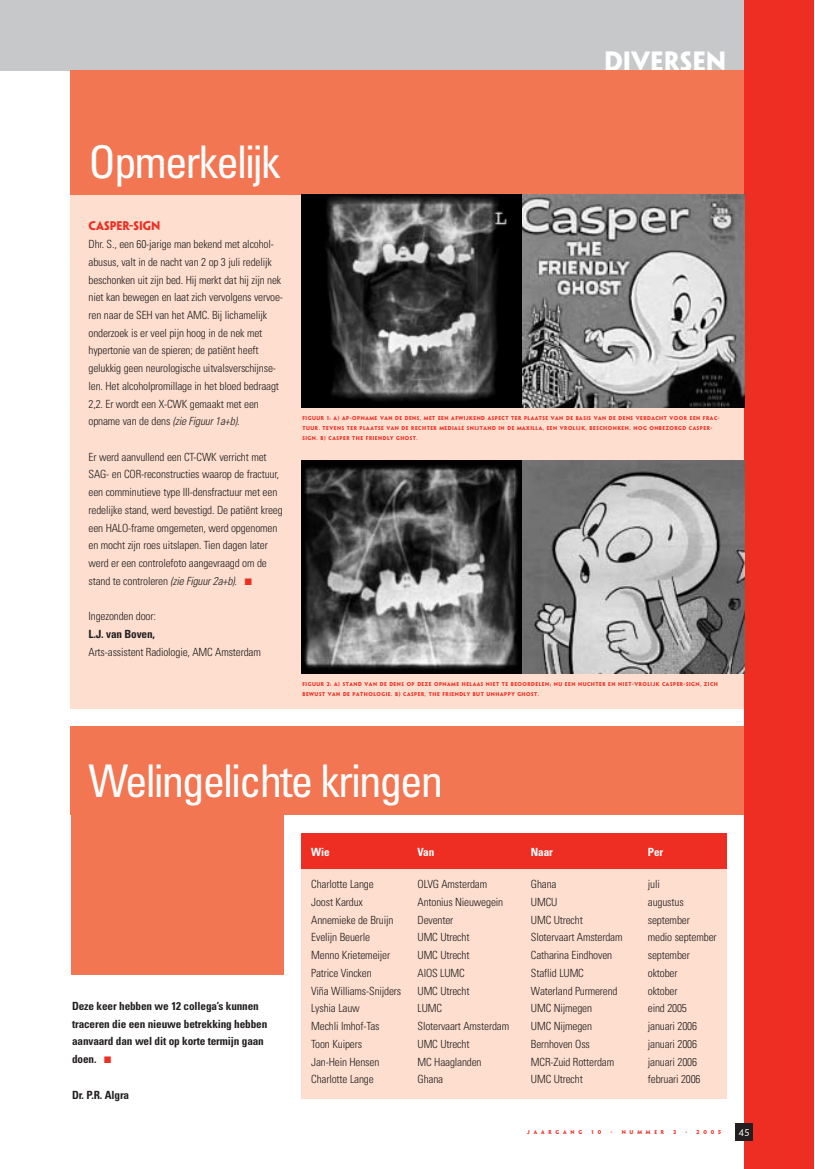
<style>
.page{position:relative;width:815px;height:1169px;background:#fff}
.page>*{position:absolute;margin:0;border:0;box-sizing:border-box;transform-origin:0 0}
.t1{font:condensed 45px "Univers";letter-spacing:-.045em;color:#fff}
.t2{font:25px "Penumbra MM 725 0";color:#fff}
.t3{font:300 condensed 11.25px/17.8px "Univers";letter-spacing:-.015em;color:#231f20}
.t4{font:700 condensed 11.25px/17.8px "Univers";letter-spacing:-.015em;color:#231f20}
.t5{font:700 condensed 11.25px "Univers";letter-spacing:-.015em;color:#fff}
.t6{font:11.25px "Penumbra MM 725 0";color:#ee2e22}
.t7{font:8.75px "Penumbra MM 365 0";color:#fff}
.t8{font:5px/10px "Penumbra MM 725 0";letter-spacing:.105em;color:#ee2e22}
.t9{font:5px "Penumbra MM 725 0";letter-spacing:.77em;color:#ee2e22}
.s1{font-style:italic}
.s2{color:#ee2e22}
</style>
<div class="page">
<div style="left:0;top:0;width:814px;height:71px;background:#c7c8ca"></div>
<div style="left:744px;top:0;width:70px;height:1169px;background:#ee2e22"></div>
<div style="left:735px;top:1123px;width:18px;height:18px;background:#231f20"></div>
<div style="left:71px;top:195px;width:673px;height:514px;background:#fddecf"></div>
<div style="left:71px;top:71px;width:673px;height:124px;background:#f37653"></div>
<div style="left:301px;top:833px;width:425px;height:265px;background:#fddecf"></div>
<div style="left:71px;top:726px;width:673px;height:89px;background:#f37653"></div>
<div style="left:71px;top:815px;width:212px;height:159px;background:#f37653"></div>
<div style="left:301px;top:833px;width:425px;height:35px;background:#ee2e22"></div>
<img style="left:301px;top:195px;width:222px;height:212px">
<svg style="left:523px;top:195px;width:221px;height:212px;background:#909090"></svg>
<img style="left:301px;top:461px;width:222px;height:212px">
<svg style="left:523px;top:461px;width:221px;height:212px;background:#949494"></svg>
<h2 class="t2" style="left:604px;top:48px;width:124px">DIVERSEN</h2>
<h1 class="t1" style="left:89px;top:146px;width:194px">Opmerkelijk</h1>
<p class="t6" style="left:89px;top:220px;width:73px">CASPER-SIGN</p>
<p class="t3" style="left:89px;top:236px;width:196px">Dhr. S., een 60-jarige man bekend met alcohol&shy;abusus, valt in de nacht van 2 op 3 juli redelijk beschonken uit zijn bed. Hij merkt dat hij zijn nek niet kan bewegen en laat zich vervolgens vervoe&shy;ren naar de SEH van het AMC. Bij lichamelijk onderzoek is er veel pijn hoog in de nek met hypertonie van de spieren; de patiënt heeft gelukkig geen neurologische uitvalsverschijnse&shy;len. Het alcoholpromillage in het bloed bedraagt 2,2. Er wordt een X-CWK gemaakt met een opname van de dens <span class="s1">(zie Figuur 1a+b)</span>.</p>
<p class="t3" style="left:89px;top:449px;width:196px">Er werd aanvullend een CT-CWK verricht met SAG- en COR-reconstructies waarop de fractuur, een comminutieve type III-densfractuur met een redelijke stand, werd bevestigd. De patiënt kreeg een HALO-frame omgemeten, werd opgenomen en mocht zijn roes uitslapen. Tien dagen later werd er een controlefoto aangevraagd om de stand te controleren <span class="s1">(zie Figuur 2a+b)</span>. <span class="s2">■</span></p>
<p class="t3" style="left:89px;top:608px;width:69px">Ingezonden door:</p>
<p class="t4" style="left:89px;top:626px;width:68px">L.J. van Boven,</p>
<p class="t3" style="left:89px;top:644px;width:174px">Arts-assistent Radiologie, AMC Amsterdam</p>
<p class="t8" style="left:302px;top:413px;width:419px">FIGUUR 1: A) AP-OPNAME VAN DE DENS, MET EEN AFWIJKEND ASPECT TER PLAATSE VAN DE BASIS VAN DE DENS VERDACHT VOOR EEN FRAC-<br>TUUR. TEVENS TER PLAATSE VAN DE RECHTER MEDIALE SNIJTAND IN DE MAXILLA, EEN VROLIJK, BESCHONKEN, NOG ONBEZORGD CASPER-<br>SIGN. B) CASPER THE FRIENDLY GHOST.</p>
<p class="t8" style="left:302px;top:679px;width:417px">FIGUUR 2: A) STAND VAN DE DENS OP DEZE OPNAME HELAAS NIET TE BEOORDELEN; NU EEN NUCHTER EN NIET-VROLIJK CASPER-SIGN, ZICH<br>BEWUST VAN DE PATHOLOGIE. B) CASPER, THE FRIENDLY BUT UNHAPPY GHOST.</p>
<h1 class="t1" style="left:89px;top:764px;width:356px">Welingelichte kringen</h1>
<p class="t4" style="left:72px;top:998px;width:197px">Deze keer hebben we 12 collega’s kunnen traceren die een nieuwe betrekking hebben aanvaard dan wel dit op korte termijn gaan doen. <span class="s2">■</span></p>
<p class="t4" style="left:72px;top:1087px;width:59px">Dr. P.R. Algra</p>
<p class="t5" style="left:311px;top:848px;width:20px">Wie</p>
<p class="t5" style="left:418px;top:848px;width:18px">Van</p>
<p class="t5" style="left:531px;top:848px;width:24px">Naar</p>
<p class="t5" style="left:648px;top:848px;width:17px">Per</p>
<p class="t3" style="left:311px;top:876px;width:64px">Charlotte Lange</p>
<p class="t3" style="left:418px;top:876px;width:71px">OLVG Amsterdam</p>
<p class="t3" style="left:531px;top:876px;width:27px">Ghana</p>
<p class="t3" style="left:648px;top:876px;width:14px">juli</p>
<p class="t3" style="left:311px;top:894px;width:53px">Joost Kardux</p>
<p class="t3" style="left:418px;top:894px;width:87px">Antonius Nieuwegein</p>
<p class="t3" style="left:531px;top:894px;width:28px">UMCU</p>
<p class="t3" style="left:648px;top:894px;width:37px">augustus</p>
<p class="t3" style="left:311px;top:912px;width:84px">Annemieke de Bruijn</p>
<p class="t3" style="left:418px;top:912px;width:37px">Deventer</p>
<p class="t3" style="left:531px;top:912px;width:53px">UMC Utrecht</p>
<p class="t3" style="left:648px;top:912px;width:43px">september</p>
<p class="t3" style="left:311px;top:930px;width:60px">Evelijn Beuerle</p>
<p class="t3" style="left:418px;top:930px;width:53px">UMC Utrecht</p>
<p class="t3" style="left:531px;top:930px;width:93px">Slotervaart Amsterdam</p>
<p class="t3" style="left:648px;top:930px;width:70px">medio september</p>
<p class="t3" style="left:311px;top:947px;width:80px">Menno Krietemeijer</p>
<p class="t3" style="left:418px;top:947px;width:53px">UMC Utrecht</p>
<p class="t3" style="left:531px;top:947px;width:83px">Catharina Eindhoven</p>
<p class="t3" style="left:648px;top:947px;width:43px">september</p>
<p class="t3" style="left:311px;top:965px;width:62px">Patrice Vincken</p>
<p class="t3" style="left:418px;top:965px;width:49px">AIOS LUMC</p>
<p class="t3" style="left:531px;top:965px;width:54px">Staflid LUMC</p>
<p class="t3" style="left:648px;top:965px;width:31px">oktober</p>
<p class="t3" style="left:311px;top:983px;width:91px">Viña Williams-Snijders</p>
<p class="t3" style="left:418px;top:983px;width:53px">UMC Utrecht</p>
<p class="t3" style="left:531px;top:983px;width:88px">Waterland Purmerend</p>
<p class="t3" style="left:648px;top:983px;width:31px">oktober</p>
<p class="t3" style="left:311px;top:1000px;width:50px">Lyshia Lauw</p>
<p class="t3" style="left:418px;top:1000px;width:26px">LUMC</p>
<p class="t3" style="left:531px;top:1000px;width:63px">UMC Nijmegen</p>
<p class="t3" style="left:648px;top:1000px;width:41px">eind 2005</p>
<p class="t3" style="left:311px;top:1018px;width:70px">Mechli Imhof-Tas</p>
<p class="t3" style="left:418px;top:1018px;width:93px">Slotervaart Amsterdam</p>
<p class="t3" style="left:531px;top:1018px;width:63px">UMC Nijmegen</p>
<p class="t3" style="left:648px;top:1018px;width:51px">januari 2006</p>
<p class="t3" style="left:311px;top:1036px;width:52px">Toon Kuipers</p>
<p class="t3" style="left:418px;top:1036px;width:53px">UMC Utrecht</p>
<p class="t3" style="left:531px;top:1036px;width:61px">Bernhoven Oss</p>
<p class="t3" style="left:648px;top:1036px;width:51px">januari 2006</p>
<p class="t3" style="left:311px;top:1054px;width:70px">Jan-Hein Hensen</p>
<p class="t3" style="left:418px;top:1054px;width:66px">MC Haaglanden</p>
<p class="t3" style="left:531px;top:1054px;width:85px">MCR-Zuid Rotterdam</p>
<p class="t3" style="left:648px;top:1054px;width:51px">januari 2006</p>
<p class="t3" style="left:311px;top:1071px;width:64px">Charlotte Lange</p>
<p class="t3" style="left:418px;top:1071px;width:27px">Ghana</p>
<p class="t3" style="left:531px;top:1071px;width:53px">UMC Utrecht</p>
<p class="t3" style="left:648px;top:1071px;width:54px">februari 2006</p>
<p class="t9" style="left:527px;top:1129px;width:56px">JAARGANG</p>
<p class="t8" style="left:592px;top:1127px;width:11px">1 0</p>
<p class="t8" style="left:611px;top:1127px;width:55px">- NUMMER</p>
<p class="t8" style="left:673px;top:1127px;width:4px">3</p>
<p class="t8" style="left:685px;top:1127px;width:37px">- 2005</p>
<p class="t7" style="left:739px;top:1127px;width:12px">45</p>
</div>
